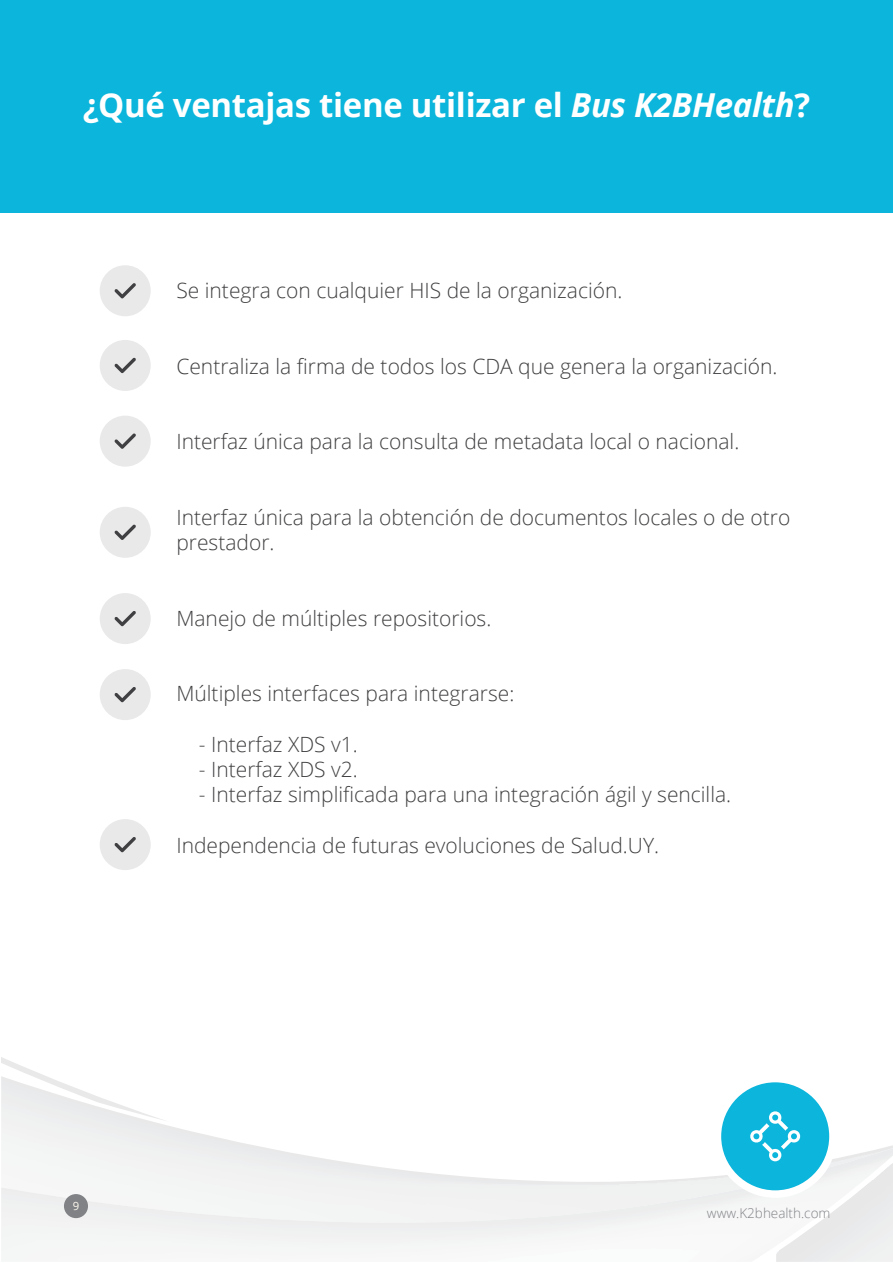
<style>
.page{position:relative;width:893px;height:1263px;background:#fff}
.page>*{position:absolute;margin:0;border:0;box-sizing:border-box;transform-origin:0 0}
.t1{font:700 33px "Open Sans";letter-spacing:-.01em;color:#fff}
.t2{font:300 21px/25.2px "Open Sans";color:#404042}
.t3{font:300 13.5px "Open Sans";color:#808285}
.t4{font:11.4px "Open Sans";color:#fffaf0}
.s1{font-style:italic}
</style>
<div class="page">
<svg style="left:1px;top:1057px;width:44px;height:19px"></svg>
<div style="left:64px;top:1194px;width:24px;height:24px;background:#808285;border-radius:50%"></div>
<div style="left:0;top:0;width:893px;height:213px;background:#0bb5db"></div>
<div style="left:100px;top:265px;width:51px;height:51px;background:#e9e9ea;border-radius:50%"></div>
<div style="left:100px;top:340px;width:51px;height:51px;background:#e9e9ea;border-radius:50%"></div>
<div style="left:100px;top:416px;width:51px;height:51px;background:#e9e9ea;border-radius:50%"></div>
<div style="left:100px;top:507px;width:51px;height:51px;background:#e9e9ea;border-radius:50%"></div>
<div style="left:100px;top:593px;width:51px;height:51px;background:#e9e9ea;border-radius:50%"></div>
<div style="left:100px;top:669px;width:51px;height:51px;background:#e9e9ea;border-radius:50%"></div>
<div style="left:100px;top:819px;width:51px;height:51px;background:#e9e9ea;border-radius:50%"></div>
<svg style="left:114px;top:611px;width:22px;height:15px"></svg>
<svg style="left:114px;top:687px;width:22px;height:15px"></svg>
<svg style="left:114px;top:837px;width:22px;height:15px"></svg>
<svg style="left:114px;top:524px;width:22px;height:16px"></svg>
<svg style="left:114px;top:433px;width:22px;height:16px"></svg>
<svg style="left:114px;top:358px;width:22px;height:15px"></svg>
<svg style="left:114px;top:283px;width:22px;height:15px"></svg>
<div style="left:714px;top:1075px;width:123px;height:123px;background:#fff;border-radius:50%"></div>
<div style="left:721px;top:1082px;width:108px;height:108px;background:#0bb5db;border-radius:50%"></div>
<svg style="left:750px;top:1111px;width:143px;height:151px"></svg>
<h1 class="t1" style="left:83px;top:82px;width:729px">¿Qué ventajas tiene utilizar el <span class="s1">Bus K2BHealth</span>?</h1>
<p class="t2" style="left:176px;top:277px;width:448px">Se integra con cualquier HIS de la organización.</p>
<p class="t2" style="left:176px;top:353px;width:603px">Centraliza la firma de todos los CDA que genera la organización.</p>
<p class="t2" style="left:176px;top:429px;width:564px">Interfaz única para la consulta de metadata local o nacional.</p>
<p class="t2" style="left:176px;top:504px;width:615px">Interfaz única para la obtención de documentos locales o de otro prestador.</p>
<p class="t2" style="left:176px;top:605px;width:317px">Manejo de múltiples repositorios.</p>
<p class="t2" style="left:176px;top:681px;width:339px">Múltiples interfaces para integrarse:</p>
<p class="t2" style="left:199px;top:731px;width:160px">- Interfaz XDS v1.</p>
<p class="t2" style="left:199px;top:756px;width:160px">- Interfaz XDS v2.</p>
<p class="t2" style="left:199px;top:781px;width:534px">- Interfaz simplificada para una integración ágil y sencilla.</p>
<p class="t2" style="left:176px;top:832px;width:484px">Independencia de futuras evoluciones de Salud.UY.</p>
<p class="t4" style="left:73px;top:1197px;width:8px">9</p>
<p class="t3" style="left:707px;top:1204px;width:125px">www.K2bhealth.com</p>
</div>
